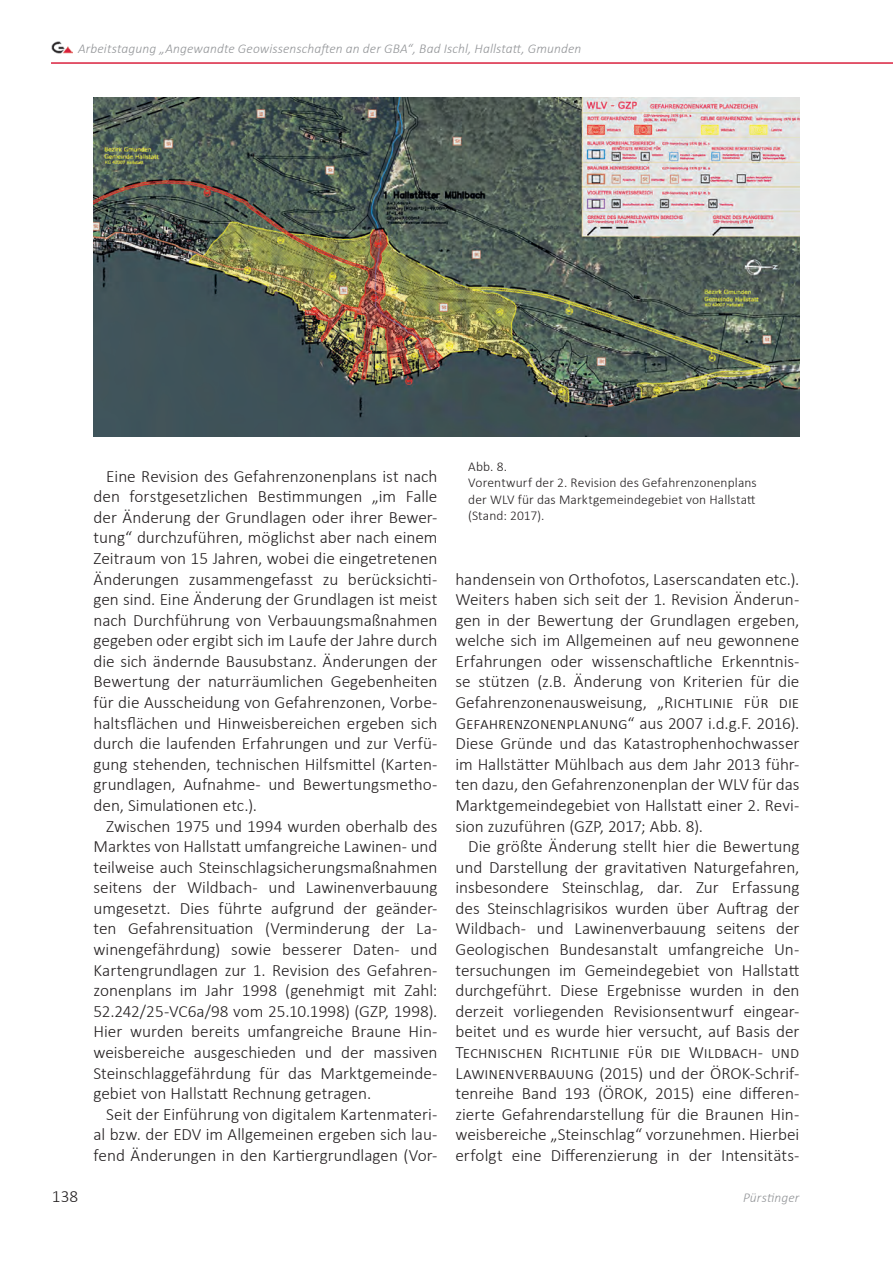
<style>
.page{position:relative;width:893px;height:1263px;background:#fff}
.page>*{position:absolute;margin:0;border:0;box-sizing:border-box;transform-origin:0 0}
.Lauftext__Standard{font:300 17.25px/20.5px "Calibri";letter-spacing:-.005em;color:#231f20;text-align:justify}
.Bildunterschrift{font:300 13.5px/16.2px "Calibri";letter-spacing:.01em;color:#231f20;text-align:justify}
.Kopfzeilen{font:italic 300 13.5px "Calibri";letter-spacing:.01em;color:#939598}
</style>
<div class="page">
<hr style="left:51px;top:62px;width:842px;height:2px;background:#da1f3d">
<img style="left:51px;top:41px;width:21px;height:13px">
<img style="left:94px;top:98px;width:705px;height:339px">
<p class="Kopfzeilen" style="left:78px;top:40px;width:505px">Arbeitstagung „Angewandte Geowissenschaften an der GBA“, Bad Ischl, Hallstatt, Gmunden</p>
<p class="Lauftext__Standard" style="left:52px;top:1185px;width:28px">138</p>
<p class="Lauftext__Standard" style="left:94px;top:465px;width:345px;text-indent:13px">Eine Revision des Gefahrenzonenplans ist nach den forstgesetzlichen Bestimmungen „im Falle der Änderung der Grundlagen oder ihrer Bewer&shy;tung“ durchzuführen, möglichst aber nach einem Zeitraum von 15 Jahren, wobei die eingetretenen Änderungen zusammengefasst zu berücksichti&shy;gen sind. Eine Änderung der Grundlagen ist meist nach Durchführung von Verbauungsmaßnahmen gegeben oder ergibt sich im Laufe der Jahre durch die sich ändernde Bausubstanz. Änderungen der Bewertung der naturräumlichen Gegebenheiten für die Ausscheidung von Gefahrenzonen, Vorbe&shy;haltsflächen und Hinweisbereichen ergeben sich durch die laufenden Erfahrungen und zur Verfü&shy;gung stehenden, technischen Hilfsmittel (Karten&shy;grundlagen, Aufnahme- und Bewertungsmetho&shy;den, Simulationen etc.).</p>
<p class="Lauftext__Standard" style="left:94px;top:815px;width:345px;text-indent:13px">Zwischen 1975 und 1994 wurden oberhalb des Marktes von Hallstatt umfangreiche Lawinen- und teilweise auch Steinschlagsicherungsmaßnahmen seitens der Wildbach- und Lawinenverbauung umgesetzt. Dies führte aufgrund der geänder&shy;ten Gefahrensituation (Verminderung der La&shy;winengefährdung) sowie besserer Daten- und Kartengrundlagen zur 1. Revision des Gefahren&shy;zonenplans im Jahr 1998 (genehmigt mit Zahl:<br>52.242/25-VC6a/98 vom 25.10.1998) (GZP, 1998).<br>Hier wurden bereits umfangreiche Braune Hin&shy;weisbereiche ausgeschieden und der massiven Steinschlaggefährdung für das Marktgemeinde&shy;gebiet von Hallstatt Rechnung getragen.</p>
<p class="Lauftext__Standard" style="left:94px;top:1103px;width:345px;text-indent:13px">Seit der Einführung von digitalem Kartenmateri&shy;al bzw. der EDV im Allgemeinen ergeben sich lau&shy;fend Änderungen in den Kartiergrundlagen (Vor-</p>
<p class="Bildunterschrift" style="left:468px;top:458px;width:40px">Abb. 8.</p>
<p class="Bildunterschrift" style="left:468px;top:475px;width:290px">Vorentwurf der 2. Revision des Gefahrenzonenplans der WLV für das Marktgemeindegebiet von Hallstatt (Stand: 2017).</p>
<p class="Lauftext__Standard" style="left:455px;top:568px;width:345px">handensein von Orthofotos, Laserscandaten etc.).<br>Weiters haben sich seit der 1. Revision Änderun&shy;gen in der Bewertung der Grundlagen ergeben, welche sich im Allgemeinen auf neu gewonnene Erfahrungen oder wissenschaftliche Erkenntnis&shy;se stützen (z.B. Änderung von Kriterien für die Gefahrenzonenausweisung, „Richtlinie für die Gefahrenzonenplanung“ aus 2007 i.d.g.F. 2016).<br>Diese Gründe und das Katastrophenhochwasser im Hallstätter Mühlbach aus dem Jahr 2013 führ&shy;ten dazu, den Gefahrenzonenplan der WLV für das Marktgemeindegebiet von Hallstatt einer 2. Revi&shy;sion zuzuführen (GZP, 2017; Abb. 8).</p>
<p class="Lauftext__Standard" style="left:455px;top:836px;width:345px;text-indent:13px">Die größte Änderung stellt hier die Bewertung und Darstellung der gravitativen Naturgefahren, insbesondere Steinschlag, dar. Zur Erfassung des Steinschlagrisikos wurden über Auftrag der Wildbach- und Lawinenverbauung seitens der Geologischen Bundesanstalt umfangreiche Un&shy;tersuchungen im Gemeindegebiet von Hallstatt durchgeführt. Diese Ergebnisse wurden in den derzeit vorliegenden Revisionsentwurf eingear&shy;beitet und es wurde hier versucht, auf Basis der Technischen Richtlinie für die Wildbach- und Lawinenverbauung (2015) und der ÖROK-Schrif&shy;tenreihe Band 193 (ÖROK, 2015) eine differen&shy;zierte Gefahrendarstellung für die Braunen Hin&shy;weisbereiche „Steinschlag“ vorzunehmen. Hierbei erfolgt eine Differenzierung in der Intensitäts-</p>
<p class="Kopfzeilen" style="left:743px;top:1189px;width:58px">Pürstinger</p>
</div>
